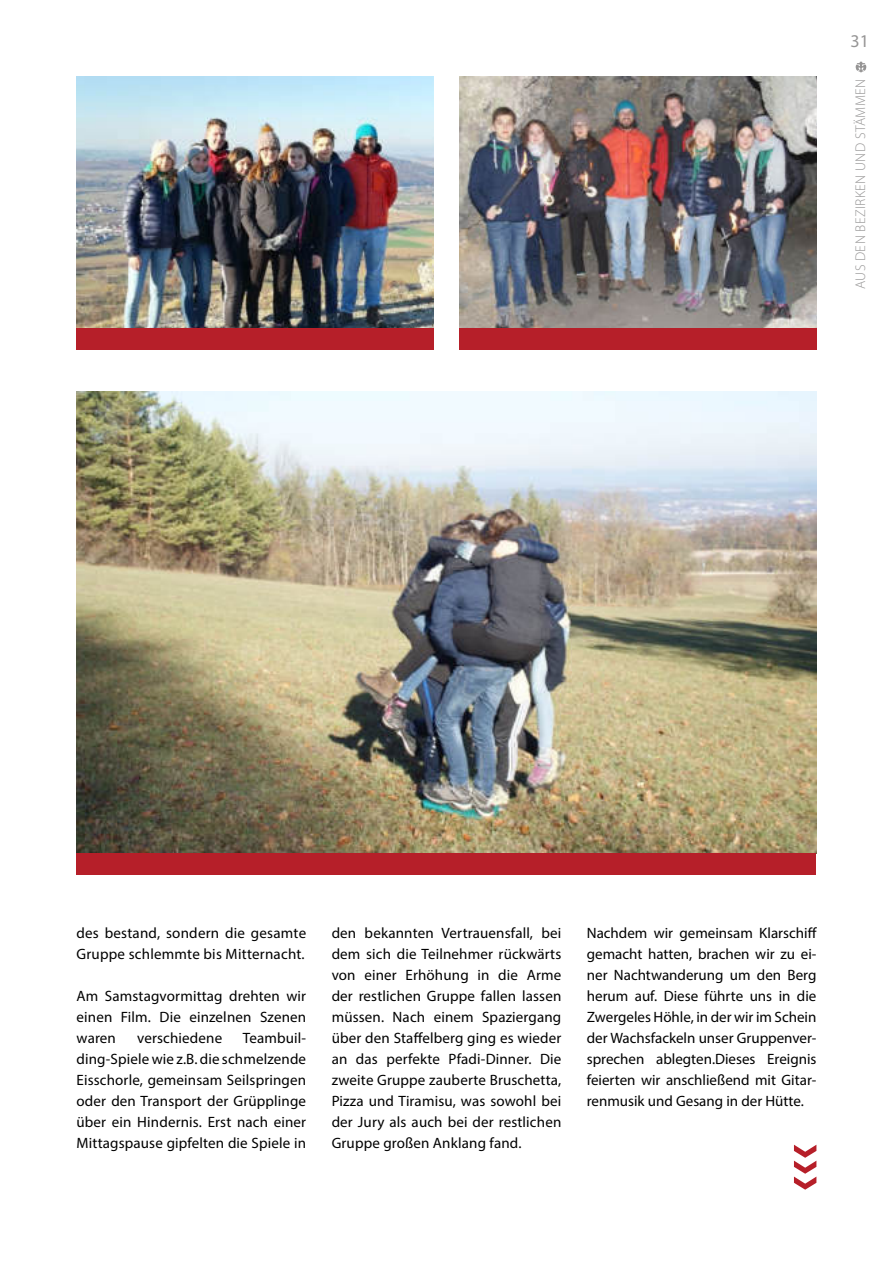
<style>
.page{position:relative;width:893px;height:1263px;background:#fff}
.page>*{position:absolute;margin:0;border:0;box-sizing:border-box;transform-origin:0 0}
.t1{font:18px "Myriad Pro";color:#969595}
.t2{font:15px/21px "Myriad Pro";letter-spacing:.01em;color:#000;text-align:justify}
.t3{font:300 14.1px "Myriad Pro";letter-spacing:.03em;color:#969595}
</style>
<div class="page">
<svg style="left:856px;top:62px;width:10px;height:10px"></svg>
<svg style="left:794px;top:1145px;width:22px;height:45px"></svg>
<img style="left:77px;top:77px;width:357px;height:252px">
<img style="left:459px;top:77px;width:357px;height:252px">
<img style="left:77px;top:392px;width:739px;height:462px">
<div style="left:77px;top:854px;width:739px;height:21px;background:#b61f29"></div>
<div style="left:77px;top:329px;width:357px;height:21px;background:#b61f29"></div>
<div style="left:459px;top:329px;width:357px;height:21px;background:#b61f29"></div>
<p class="t1" style="left:850px;top:32px;width:20px">31</p>
<p class="t3" style="left:854px;top:289px;width:212px;rotate:-90deg">AUS DEN BEZIRKEN UND STÄMMEN</p>
<p class="t2" style="left:77px;top:923px;width:231px">des bestand, sondern die gesamte<br>Gruppe schlemmte bis Mitternacht.</p>
<p class="t2" style="left:77px;top:986px;width:231px">Am Samstagvormittag drehten wir einen Film. Die einzelnen Szenen waren</p>
<p class="t2" style="left:77px;top:1028px;width:231px;text-indent:166px">Teambuil&shy;ding-Spiele wie z.B. die schmelzende Eisschorle, gemeinsam Seilspringen oder den Transport der Grüpplinge über ein Hindernis. Erst nach einer Mittagspause gipfelten die Spiele in</p>
<p class="t2" style="left:137px;top:1028px;width:86px">verschiedene</p>
<p class="t2" style="left:332px;top:923px;width:231px">den bekannten Vertrauensfall, bei dem sich die Teilnehmer rückwärts von einer Erhöhung in die Arme der restlichen Gruppe fallen lassen müssen. Nach einem Spaziergang über den Staffelberg ging es wieder an das perfekte Pfadi-Dinner. Die zweite Gruppe zauberte Bruschetta, Pizza und Tiramisu, was sowohl bei der Jury als auch bei der restlichen Gruppe großen Anklang fand.</p>
<p class="t2" style="left:587px;top:923px;width:232px">Nachdem wir gemeinsam Klarschiff gemacht hatten, brachen wir zu ei&shy;ner Nachtwanderung um den Berg herum auf. Diese führte uns in die Zwergeles Höhle, in der wir im Schein der Wachsfackeln unser Gruppenver&shy;sprechen ablegten.Dieses Ereignis feierten wir anschließend mit Gitar&shy;renmusik und Gesang in der Hütte.</p>
</div>
